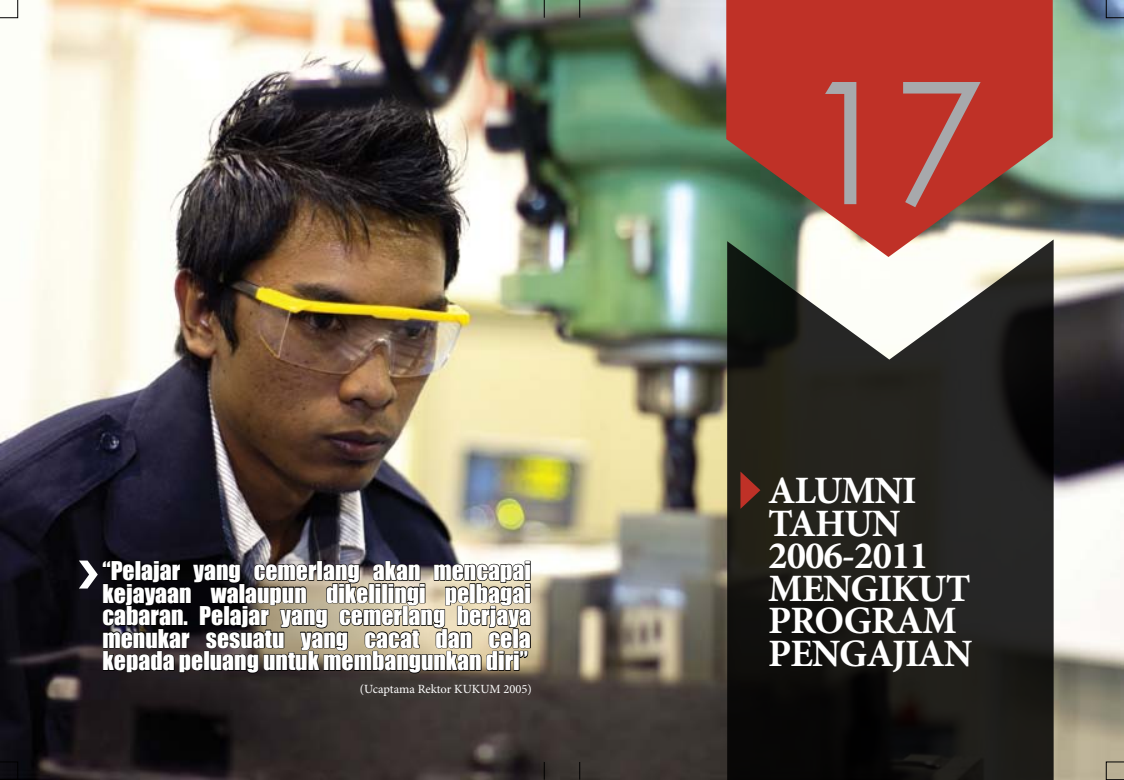
<style>
.page{position:relative;width:1124px;height:780px;background:#fff}
.page>*{position:absolute;margin:0;border:0;box-sizing:border-box;transform-origin:0 0}
.t1{font:170px "Century Gothic";color:#a7a9ac}
.t2{font:700 38.75px/32.5px "Minion Pro";letter-spacing:-.025em;color:#fff}
.t3{font:23.75px/22.5px "Impact";color:#fff;text-align:justify}
.t4{font:12.5px "Minion Pro";letter-spacing:-.005em;color:#fff}
</style>
<div class="page">
<img style="left:0;top:0;width:1123px;height:779px">
<svg style="left:0;top:0;width:18px;height:18px"></svg>
<div style="left:0;top:761px;width:18px;height:19px;border:1px solid #000"></div>
<svg style="left:544px;top:0;width:1px;height:18px"></svg>
<svg style="left:544px;top:761px;width:1px;height:18px"></svg>
<svg style="left:579px;top:0;width:1px;height:18px"></svg>
<svg style="left:579px;top:761px;width:1px;height:18px"></svg>
<svg style="left:1105px;top:0;width:18px;height:18px"></svg>
<div style="left:1105px;top:761px;width:18px;height:19px;border:1px solid #000"></div>
<svg style="left:726px;top:0;width:326px;height:257px;background:#b14034"></svg>
<svg style="left:727px;top:239px;width:326px;height:541px;background:#33322e"></svg>
<svg style="left:740px;top:471px;width:20px;height:38px"></svg>
<svg style="left:79px;top:559px;width:452px;height:115px;background:#595249"></svg>
<p class="t3" style="left:102px;top:559px;width:430px">“Pelajar yang cemerlang akan mencapai kejayaan walaupun dikelilingi pelbagai cabaran. Pelajar yang cemerlang berjaya menukar sesuatu yang cacat dan cela kepada peluang untuk membangunkan diri”</p>
<p class="t4" style="left:360px;top:681px;width:173px">(Ucaptama Rektor KUKUM 2005)</p>
<h1 class="t1" style="left:800px;top:24px;width:186px">17</h1>
<h2 class="t2" style="left:768px;top:474px;width:206px">ALUMNI<br>TAHUN<br>2006-2011<br>MENGIKUT<br>PROGRAM<br>PENGAJIAN</h2>
</div>
